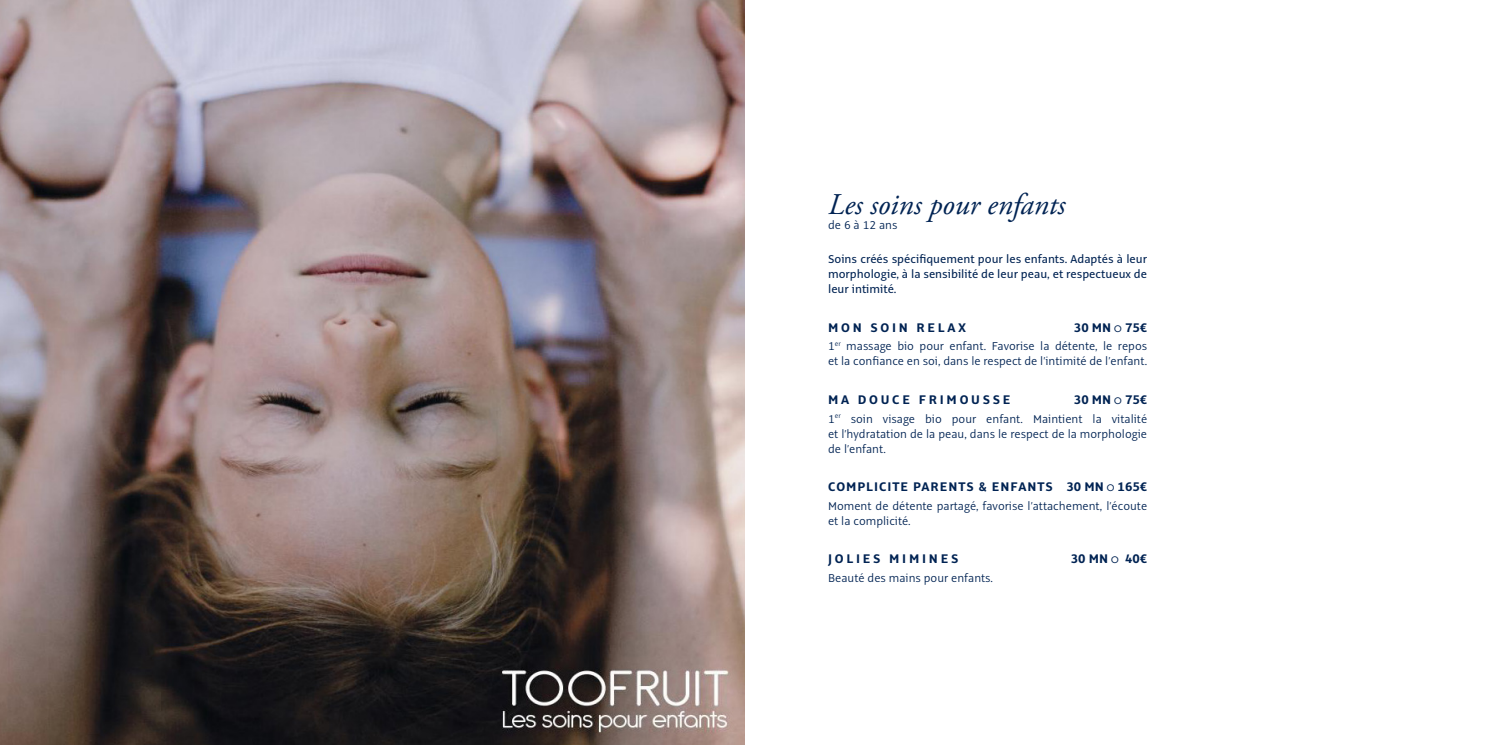
<style>
.page{position:relative;width:1489px;height:745px;background:#fff}
.page>*{position:absolute;margin:0;border:0;box-sizing:border-box;transform-origin:0 0}
.t1{font:italic 30px "Adobe Garamond Pro";color:#002353}
.t2{font:700 13.75px "Alto Pro";letter-spacing:.07em;color:#002353}
.t3{font:700 13.75px "Alto Pro";letter-spacing:.2em;color:#002353}
.t4{font:300 12.5px/15px "Alto Pro";color:#002353}
.t5{font:500 12.5px/15px "Alto Pro";color:#002353;text-align:justify}
.s1{font-weight:300}
</style>
<div class="page">
<img style="left:0;top:0;width:744px;height:744px">
<p class="t1" style="left:828px;top:187px;width:239px">Les soins pour enfants</p>
<p class="t4" style="left:828px;top:218px;width:71px">de 6 à 12 ans</p>
<p class="t5" style="left:828px;top:251px;width:320px">Soins créés spécifiquement pour les enfants. Adaptés à leur morphologie, à la sensibilité de leur peau, et respectueux de leur intimité.</p>
<p class="t3" style="left:828px;top:318px;width:139px">MON SOIN RELAX</p>
<p class="t2" style="left:1073px;top:318px;width:75px">30 MN <span class="s1">○</span> 75€</p>
<p class="t4" style="left:828px;top:338px;width:320px">1<sup>er</sup> massage bio pour enfant. Favorise la détente, le repos et la confiance en soi, dans le respect de l’intimité de l’enfant.</p>
<p class="t3" style="left:828px;top:391px;width:184px">MA DOUCE FRIMOUSSE</p>
<p class="t2" style="left:1073px;top:391px;width:75px">30 MN <span class="s1">○</span> 75€</p>
<p class="t4" style="left:828px;top:411px;width:320px;text-align:justify">1<sup>er</sup> soin visage bio pour enfant. Maintient la vitalité et l’hydratation de la peau, dans le respect de la morphologie de l’enfant.</p>
<p class="t2" style="left:828px;top:478px;width:320px">COMPLICITE PARENTS &amp; ENFANTS 30 MN <span class="s1">○</span> 165€</p>
<p class="t4" style="left:828px;top:498px;width:320px">Moment de détente partagé, favorise l’attachement, l’écoute et la complicité.</p>
<p class="t3" style="left:828px;top:550px;width:132px">JOLIES MIMINES</p>
<p class="t2" style="left:1070px;top:550px;width:78px">30 MN <span class="s1">○</span> 40€</p>
<p class="t4" style="left:828px;top:570px;width:166px">Beauté des mains pour enfants.</p>
</div>
